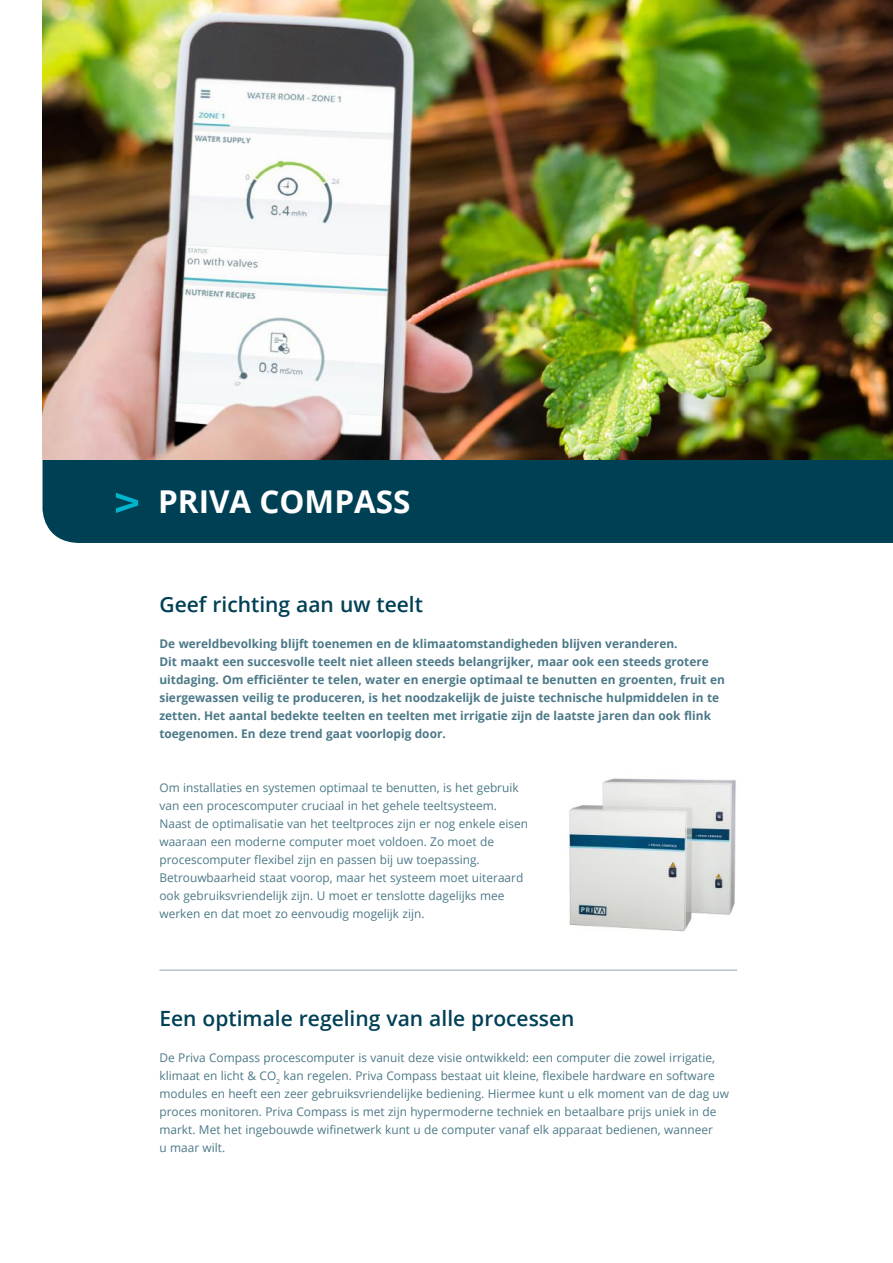
<style>
.page{position:relative;width:893px;height:1263px;background:#fff}
.page>*{position:absolute;margin:0;border:0;box-sizing:border-box;transform-origin:0 0}
.t1{font:700 31.5px "Open Sans";color:#fff}
.t2{font:600 21px "Open Sans";color:#004055}
.t3{font:12px/18px "Open Sans";color:#4c7988}
.t4{font:700 12px/18px "Open Sans";color:#4c7988}
</style>
<div class="page">
<div style="left:43px;top:459px;width:850px;height:84px;background:#004055"></div>
<img style="left:568px;top:778px;width:168px;height:154px">
<hr style="left:159px;top:969px;width:578px;height:2px;background:#99b2bb">
<svg style="left:116px;top:493px;width:22px;height:20px"></svg>
<img style="left:43px;top:0;width:850px;height:459px">
<h1 class="t1" style="left:158px;top:479px;width:254px">PRIVA COMPASS</h1>
<h2 class="t2" style="left:159px;top:590px;width:265px">Geef richting aan uw teelt</h2>
<p class="t4" style="left:159px;top:634px;width:567px">De wereldbevolking blijft toenemen en de klimaatomstandigheden blijven veranderen.<br>Dit maakt een succesvolle teelt niet alleen steeds belangrijker, maar ook een steeds grotere uitdaging. Om efficiënter te telen, water en energie optimaal te benutten en groenten, fruit en siergewassen veilig te produceren, is het noodzakelijk de juiste technische hulpmiddelen in te zetten. Het aantal bedekte teelten en teelten met irrigatie zijn de laatste jaren dan ook flink toegenomen. En deze trend gaat voorlopig door.</p>
<p class="t3" style="left:159px;top:778px;width:370px">Om installaties en systemen optimaal te benutten, is het gebruik van een procescomputer cruciaal in het gehele teeltsysteem.<br>Naast de optimalisatie van het teeltproces zijn er nog enkele eisen waaraan een moderne computer moet voldoen. Zo moet de procescomputer flexibel zijn en passen bij uw toepassing.<br>Betrouwbaarheid staat voorop, maar het systeem moet uiteraard ook gebruiksvriendelijk zijn. U moet er tenslotte dagelijks mee werken en dat moet zo eenvoudig mogelijk zijn.</p>
<h2 class="t2" style="left:159px;top:1004px;width:417px">Een optimale regeling van alle processen</h2>
<p class="t3" style="left:159px;top:1048px;width:571px">De Priva Compass procescomputer is vanuit deze visie ontwikkeld: een computer die zowel irrigatie, klimaat en licht &amp; CO<sub>2</sub> kan regelen. Priva Compass bestaat uit kleine, flexibele hardware en software modules en heeft een zeer gebruiksvriendelijke bediening. Hiermee kunt u elk moment van de dag uw proces monitoren. Priva Compass is met zijn hypermoderne techniek en betaalbare prijs uniek in de markt. Met het ingebouwde wifinetwerk kunt u de computer vanaf elk apparaat bedienen, wanneer<br>u maar wilt.</p>
</div>
